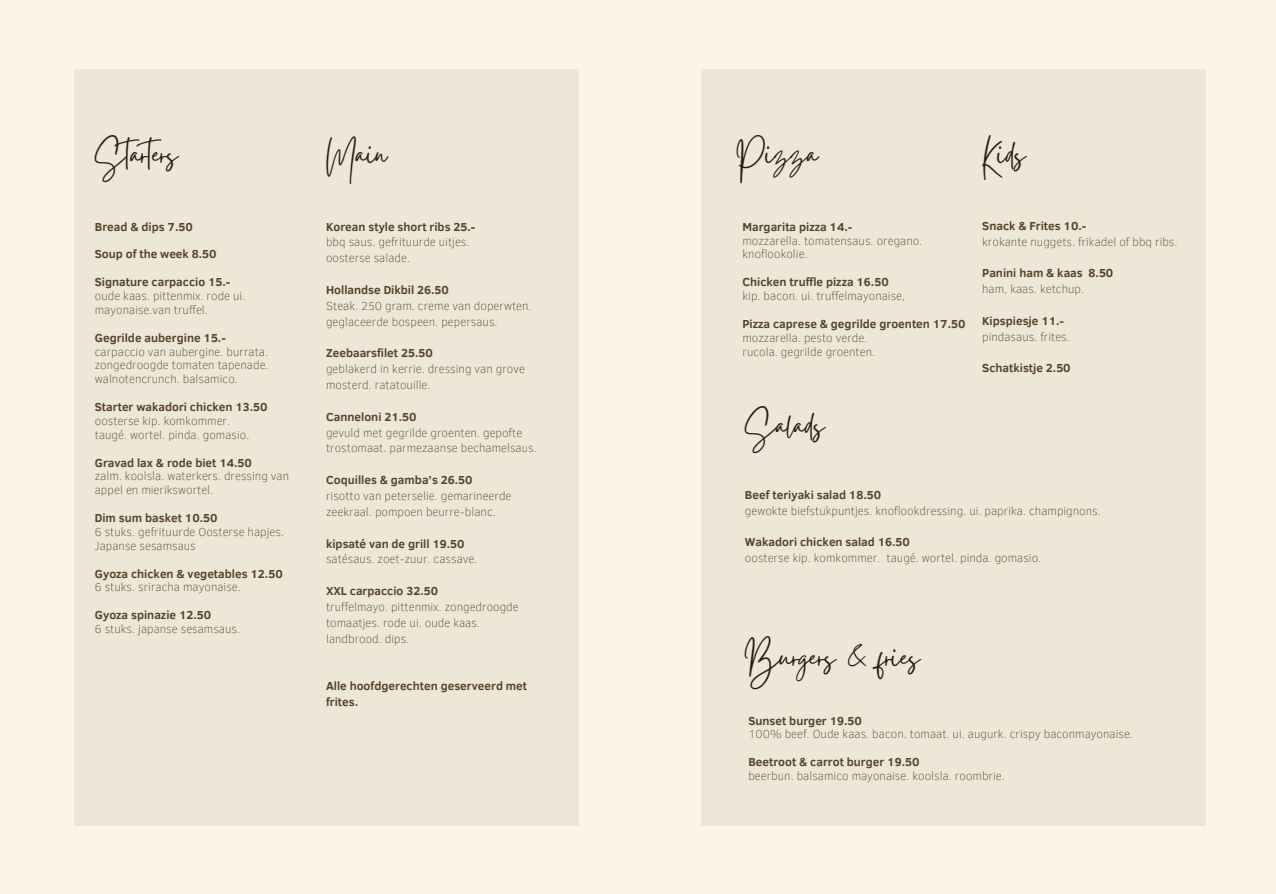
<style>
.page{position:relative;width:1276px;height:894px;background:#fff}
.page>*{position:absolute;margin:0;border:0;box-sizing:border-box;transform-origin:0 0}
.t1{font:38.55px "Gistesy";color:#271d11}
.t2{font:100 11.85px/13.8px "Clear Sans";color:#574229}
.t3{font:700 11.85px/15.9px "Clear Sans";color:#574229}
</style>
<div class="page">
<div style="left:0;top:0;width:1275px;height:893px;background:#faf5e6"></div>
<div style="left:74px;top:69px;width:504px;height:755px;background:#ede7d8"></div>
<div style="left:701px;top:69px;width:504px;height:755px;background:#ede7d8"></div>
<p class="t1" style="left:95px;top:127px;width:84px">Starters</p>
<p class="t1" style="left:326px;top:127px;width:63px">Main</p>
<p class="t1" style="left:735px;top:127px;width:84px">Pizza</p>
<p class="t3" style="left:95px;top:218px;width:99px">Bread &amp; dips 7.50</p>
<p class="t3" style="left:95px;top:246px;width:123px">Soup of the week 8.50</p>
<p class="t3" style="left:95px;top:273px;width:137px">Signature carpaccio 15.-</p>
<p class="t2" style="left:95px;top:288px;width:152px">oude kaas. pittenmix. rode ui. mayonaise.van truffel.</p>
<p class="t3" style="left:95px;top:329px;width:132px">Gegrilde aubergine 15.-</p>
<p class="t2" style="left:95px;top:344px;width:175px;text-align:justify">carpaccio van aubergine. burrata. zongedroogde tomaten tapenade. walnotencrunch. balsamico.</p>
<p class="t3" style="left:95px;top:398px;width:174px">Starter wakadori chicken 13.50</p>
<p class="t2" style="left:95px;top:413px;width:137px">oosterse kip. komkommer.</p>
<p class="t2" style="left:95px;top:427px;width:156px">taugé. wortel. pinda. gomasio.</p>
<p class="t3" style="left:95px;top:453px;width:159px">Gravad lax &amp; rode biet 14.50</p>
<p class="t2" style="left:95px;top:468px;width:196px">zalm. koolsla. waterkers. dressing van appel en mierikswortel.</p>
<p class="t3" style="left:95px;top:509px;width:124px">Dim sum basket 10.50</p>
<p class="t2" style="left:95px;top:524px;width:191px">6 stuks. gefrituurde Oosterse hapjes.<br>Japanse sesamsaus</p>
<p class="t3" style="left:95px;top:564px;width:189px">Gyoza chicken &amp; vegetables 12.50</p>
<p class="t2" style="left:95px;top:579px;width:147px">6 stuks. sriracha mayonaise.</p>
<p class="t3" style="left:95px;top:606px;width:118px">Gyoza spinazie 12.50</p>
<p class="t2" style="left:95px;top:621px;width:147px">6 stuks. japanse sesamsaus.</p>
<p class="t1" style="left:982px;top:127px;width:45px">Kids</p>
<p class="t3" style="left:982px;top:217px;width:106px">Snack &amp; Frites 10.-</p>
<p class="t2" style="left:982px;top:234px;width:197px">krokante nuggets. frikadel of bbq ribs.</p>
<p class="t3" style="left:982px;top:264px;width:133px">Panini ham &amp; kaas 8.50</p>
<p class="t2" style="left:982px;top:281px;width:103px">ham, kaas. ketchup.</p>
<p class="t3" style="left:982px;top:312px;width:83px">Kipspiesje 11.-</p>
<p class="t2" style="left:982px;top:329px;width:89px">pindasaus. frites.</p>
<p class="t3" style="left:982px;top:359px;width:90px">Schatkistje 2.50</p>
<p class="t3" style="left:326px;top:218px;width:151px">Korean style short ribs 25.-</p>
<p class="t2" style="left:326px;top:235px;width:145px">bbq saus. gefrituurde uitjes.</p>
<p class="t2" style="left:326px;top:250px;width:85px">oosterse salade.</p>
<p class="t3" style="left:326px;top:281px;width:124px">Hollandse Dikbil 26.50</p>
<p class="t2" style="left:326px;top:297px;width:207px;line-height:15.9px">Steak. 250 gram. creme van doperwten. geglaceerde bospeen. pepersaus.</p>
<p class="t3" style="left:326px;top:344px;width:108px">Zeebaarsfilet 25.50</p>
<p class="t2" style="left:326px;top:360px;width:200px;line-height:15.9px">geblakerd in kerrie. dressing van grove mosterd. ratatouille.</p>
<p class="t3" style="left:326px;top:408px;width:92px">Canneloni 21.50</p>
<p class="t2" style="left:326px;top:424px;width:212px;line-height:15.9px">gevuld met gegrilde groenten. gepofte trostomaat. parmezaanse bechamelsaus.</p>
<p class="t3" style="left:326px;top:471px;width:148px">Coquilles &amp; gamba’s 26.50</p>
<p class="t2" style="left:326px;top:487px;width:187px;line-height:15.9px">risotto van peterselie. gemarineerde zeekraal. pompoen beurre-blanc.</p>
<p class="t3" style="left:326px;top:534px;width:140px">kipsaté van de grill 19.50</p>
<p class="t2" style="left:326px;top:551px;width:153px">satésaus. zoet-zuur. cassave.</p>
<p class="t3" style="left:326px;top:582px;width:113px">XXL carpaccio 32.50</p>
<p class="t2" style="left:326px;top:598px;width:194px;line-height:15.9px">truffelmayo. pittenmix. zongedroogde tomaatjes. rode ui. oude kaas.</p>
<p class="t2" style="left:326px;top:631px;width:85px">landbrood. dips.</p>
<p class="t3" style="left:326px;top:677px;width:202px">Alle hoofdgerechten geserveerd met frites.</p>
<p class="t3" style="left:742px;top:218px;width:111px">Margarita pizza 14.-</p>
<p class="t2" style="left:742px;top:233px;width:181px">mozzarella. tomatensaus. oregano. knoflookolie.</p>
<p class="t3" style="left:742px;top:273px;width:148px">Chicken truffle pizza 16.50</p>
<p class="t2" style="left:742px;top:288px;width:164px">kip. bacon. ui. truffelmayonaise,</p>
<p class="t3" style="left:742px;top:315px;width:224px">Pizza caprese &amp; gegrilde groenten 17.50</p>
<p class="t2" style="left:742px;top:330px;width:126px">mozzarella. pesto verde.</p>
<p class="t2" style="left:742px;top:344px;width:134px">rucola. gegrilde groenten.</p>
<p class="t1" style="left:744px;top:398px;width:81px">Salads</p>
<p class="t3" style="left:744px;top:486px;width:138px">Beef teriyaki salad 18.50</p>
<p class="t2" style="left:744px;top:503px;width:357px">gewokte biefstukpuntjes. knoflookdressing. ui. paprika. champignons.</p>
<p class="t3" style="left:744px;top:533px;width:166px">Wakadori chicken salad 16.50</p>
<p class="t2" style="left:744px;top:550px;width:298px">oosterse kip. komkommer. taugé. wortel. pinda. gomasio.</p>
<p class="t1" style="left:744px;top:630px;width:176px">Burgers &amp; fries</p>
<p class="t3" style="left:748px;top:711px;width:115px">Sunset burger 19.50</p>
<p class="t2" style="left:748px;top:726px;width:386px">100% beef. Oude kaas. bacon. tomaat. ui. augurk. crispy baconmayonaise.</p>
<p class="t3" style="left:748px;top:753px;width:173px">Beetroot &amp; carrot burger 19.50</p>
<p class="t2" style="left:748px;top:768px;width:258px">beerbun. balsamico mayonaise. koolsla. roombrie.</p>
</div>
